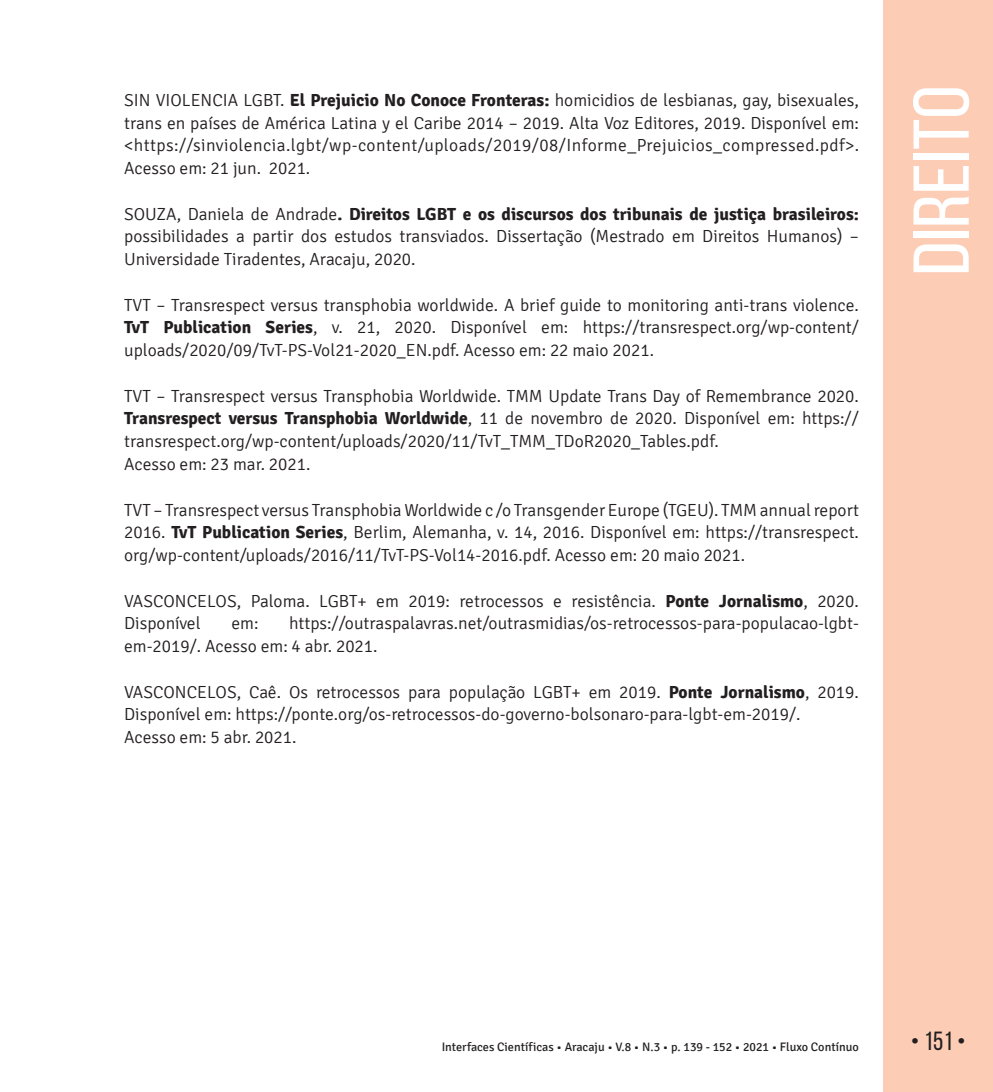
<style>
.page{position:relative;width:993px;height:1092px;background:#fff}
.page>*{position:absolute;margin:0;border:0;box-sizing:border-box;transform-origin:0 0}
.t1{font:78.75px "Bebas Neue";color:#fff;scale:1.09 1}
.t2{font:26.25px "Bebas Neue";color:#231f20}
.t3{font:300 17.5px/22.8px "Signika";color:#231f20;text-align:justify}
.t4{font:12.25px "Signika";color:#231f20}
.s1{font-weight:700}
</style>
<div class="page">
<div style="left:883px;top:0;width:109px;height:1091px;background:#fcccb5"></div>
<p class="t3" style="left:124px;top:89px;width:736px">SIN VIOLENCIA LGBT. <span class="s1">El Prejuicio No Conoce Fronteras:</span> homicidios de lesbianas, gay, bisexuales, trans en países de América Latina y el Caribe 2014 – 2019. Alta Voz Editores, 2019. Disponível em: &lt;https://sinviolencia.lgbt/wp-content/uploads/2019/08/Informe_Prejuicios_compressed.pdf&gt;.<br>Acesso em: 21 jun. 2021.</p>
<p class="t3" style="left:124px;top:203px;width:736px">SOUZA, Daniela de Andrade<span class="s1">. Direitos LGBT e os discursos dos tribunais de justiça brasileiros: </span>possibilidades a partir dos estudos transviados. Dissertação (Mestrado em Direitos Humanos) – Universidade Tiradentes, Aracaju, 2020.</p>
<p class="t3" style="left:124px;top:294px;width:736px">TVT – Transrespect versus transphobia worldwide. A brief guide to monitoring anti-trans violence.<br><span class="s1">TvT Publication Series</span>, v. 21, 2020. Disponível em: https://transrespect.org/wp-content/ uploads/2020/09/TvT-PS-Vol21-2020_EN.pdf. Acesso em: 22 maio 2021.</p>
<p class="t3" style="left:124px;top:385px;width:736px;text-align:left">TVT – Transrespect versus Transphobia Worldwide. TMM Update Trans Day of Remembrance 2020.<br><span class="s1">Transrespect versus Transphobia Worldwide</span>, 11 de novembro de 2020. Disponível em: https:// transrespect.org/wp-content/uploads/2020/11/TvT_TMM_TDoR2020_Tables.pdf.<br>Acesso em: 23 mar. 2021.</p>
<p class="t3" style="left:124px;top:498px;width:736px">TVT – Transrespect versus Transphobia Worldwide c /o Transgender Europe (TGEU). TMM annual report 2016. <span class="s1">TvT Publication Series</span>, Berlim, Alemanha, v. 14, 2016. Disponível em: https://transrespect. org/wp-content/uploads/2016/11/TvT-PS-Vol14-2016.pdf. Acesso em: 20 maio 2021.</p>
<p class="t3" style="left:124px;top:589px;width:736px">VASCONCELOS, Paloma. LGBT+ em 2019: retrocessos e resistência. <span class="s1">Ponte Jornalismo</span>, 2020.<br>Disponível</p>
<p class="t3" style="left:124px;top:612px;width:736px;text-indent:165px">https://outraspalavras.net/outrasmidias/os-retrocessos-para-populacao-lgbt&shy;em-2019/. Acesso em: 4 abr. 2021.</p>
<p class="t3" style="left:124px;top:680px;width:736px;text-align:left">VASCONCELOS, Caê. Os retrocessos para população LGBT+ em 2019. <span class="s1">Ponte Jornalismo</span>, 2019.<br>Disponível em: https://ponte.org/os-retrocessos-do-governo-bolsonaro-para-lgbt-em-2019/.<br>Acesso em: 5 abr. 2021.</p>
<p class="t3" style="left:231px;top:612px;width:29px">em:</p>
<h1 class="t1" style="left:898px;top:275px;width:176px;rotate:-90deg">Direito</h1>
<p class="t4" style="left:441px;top:1040px;width:418px">Interfaces Científicas • Aracaju • V.8 • N.3 • p. 139 - 152 • 2021 • Fluxo Contínuo</p>
<h2 class="t2" style="left:910px;top:1026px;width:56px">• 151 •</h2>
</div>
